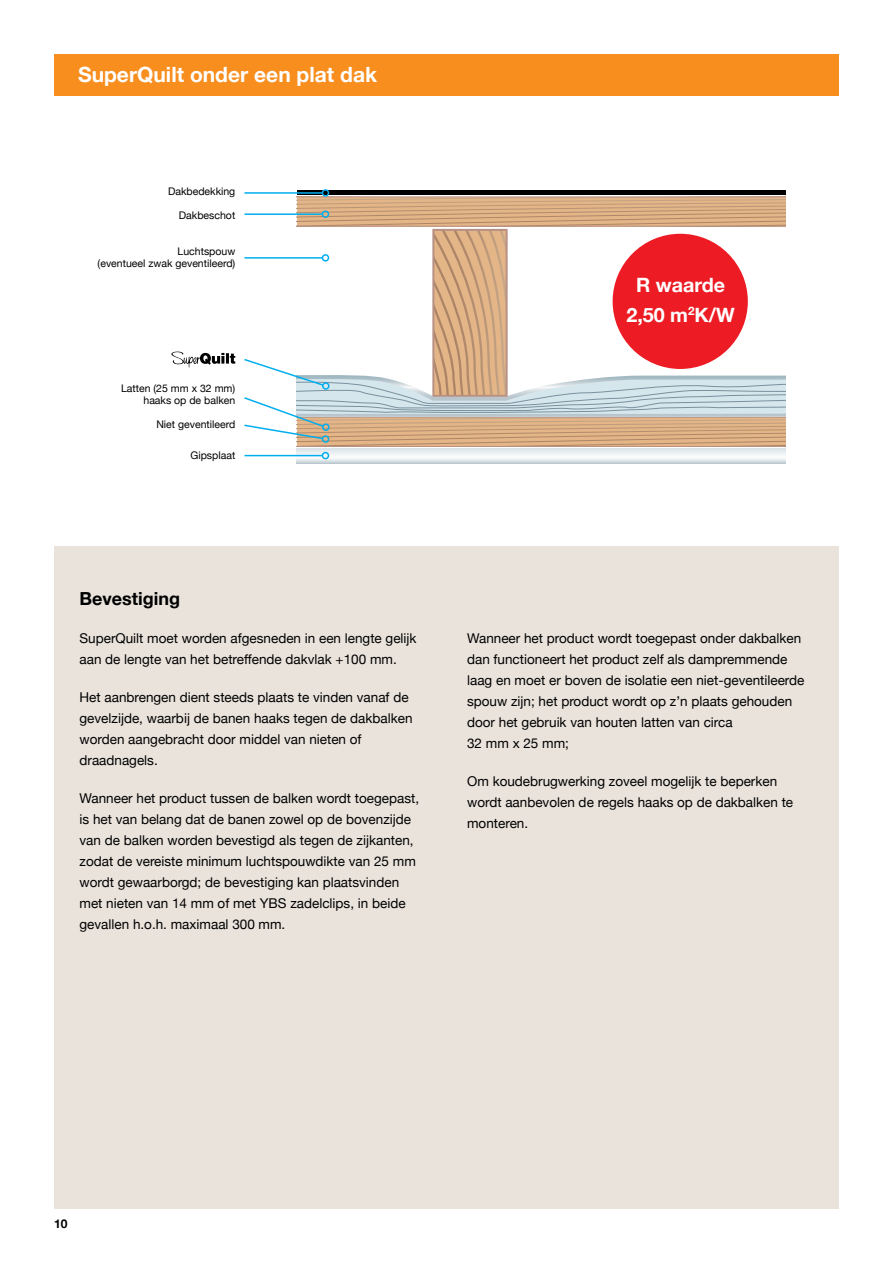
<style>
.page{position:relative;width:893px;height:1263px;background:#fff}
.page>*{position:absolute;margin:0;border:0;box-sizing:border-box;transform-origin:0 0}
.t1{font:700 21px "Helvetica Neue";color:#fff}
.t2{font:700 19.65px/30.9px "Helvetica Neue";color:#fff;text-align:center}
.t3{font:700 18px "Helvetica Neue";color:#000}
.t4{font:13.5px/21px "Helvetica Neue";color:#000}
.t5{font:700 12px "Helvetica Neue";color:#000}
.t6{font:10.5px/12px "Helvetica Neue";color:#000;text-align:right}
</style>
<div class="page">
<div style="left:54px;top:546px;width:785px;height:663px;background:#e9e3dc"></div>
<div style="left:54px;top:54px;width:785px;height:41px;background:#f78e1e"></div>
<svg style="left:171px;top:352px;width:64px;height:15px"></svg>
<svg style="left:297px;top:449px;width:488px;height:14px"></svg>
<div style="left:297px;top:190px;width:488px;height:5px;background:#000"></div>
<hr style="left:244px;top:192px;width:78px;height:2px;background:#00aeef">
<div style="left:322px;top:189px;width:7px;height:8px;border:2px solid #00aeef;border-radius:50%"></div>
<svg style="left:244px;top:196px;width:541px;height:251px"></svg>
<div style="left:322px;top:435px;width:7px;height:8px;border:2px solid #00aeef;border-radius:50%"></div>
<hr style="left:244px;top:455px;width:78px;height:1px;background:#00aeef">
<div style="left:322px;top:452px;width:7px;height:7px;border:2px solid #00aeef;border-radius:50%"></div>
<div style="left:613px;top:234px;width:135px;height:135px;background:#ed1c24;border-radius:50%"></div>
<h1 class="t1" style="left:78px;top:62px;width:301px">SuperQuilt onder een plat dak</h1>
<p class="t6" style="left:168px;top:185px;width:69px">Dakbedekking</p>
<p class="t6" style="left:179px;top:209px;width:58px">Dakbeschot</p>
<p class="t6" style="left:98px;top:245px;width:139px">Luchtspouw<br>(eventueel zwak geventileerd)</p>
<p class="t6" style="left:121px;top:382px;width:116px">Latten (25 mm x 32 mm) haaks op de balken</p>
<p class="t6" style="left:156px;top:418px;width:80px">Niet geventileerd</p>
<p class="t6" style="left:190px;top:449px;width:46px">Gipsplaat</p>
<h2 class="t2" style="left:626px;top:269px;width:110px">R waarde<br>2,50 m<sup>2</sup>K/W</h2>
<h3 class="t3" style="left:80px;top:588px;width:102px">Bevestiging</h3>
<p class="t4" style="left:80px;top:628px;width:339px">SuperQuilt moet worden afgesneden in een lengte gelijk aan de lengte van het betreffende dakvlak +100 mm.</p>
<p class="t4" style="left:80px;top:687px;width:335px">Het aanbrengen dient steeds plaats te vinden vanaf de gevelzijde, waarbij de banen haaks tegen de dakbalken worden aangebracht door middel van nieten of draadnagels.</p>
<p class="t4" style="left:80px;top:788px;width:341px">Wanneer het product tussen de balken wordt toegepast, is het van belang dat de banen zowel op de bovenzijde van de balken worden bevestigd als tegen de zijkanten, zodat de vereiste minimum luchtspouwdikte van 25 mm wordt gewaarborgd; de bevestiging kan plaatsvinden met nieten van 14 mm of met YBS zadelclips, in beide gevallen h.o.h. maximaal 300 mm.</p>
<p class="t4" style="left:467px;top:627px;width:339px">Wanneer het product wordt toegepast onder dakbalken dan functioneert het product zelf als dampremmende laag en moet er boven de isolatie een niet-geventileerde spouw zijn; het product wordt op z’n plaats gehouden door het gebruik van houten latten van circa<br>32 mm x 25 mm;</p>
<p class="t4" style="left:467px;top:770px;width:328px">Om koudebrugwerking zoveel mogelijk te beperken wordt aanbevolen de regels haaks op de dakbalken te monteren.</p>
<p class="t5" style="left:54px;top:1216px;width:15px">10</p>
</div>
